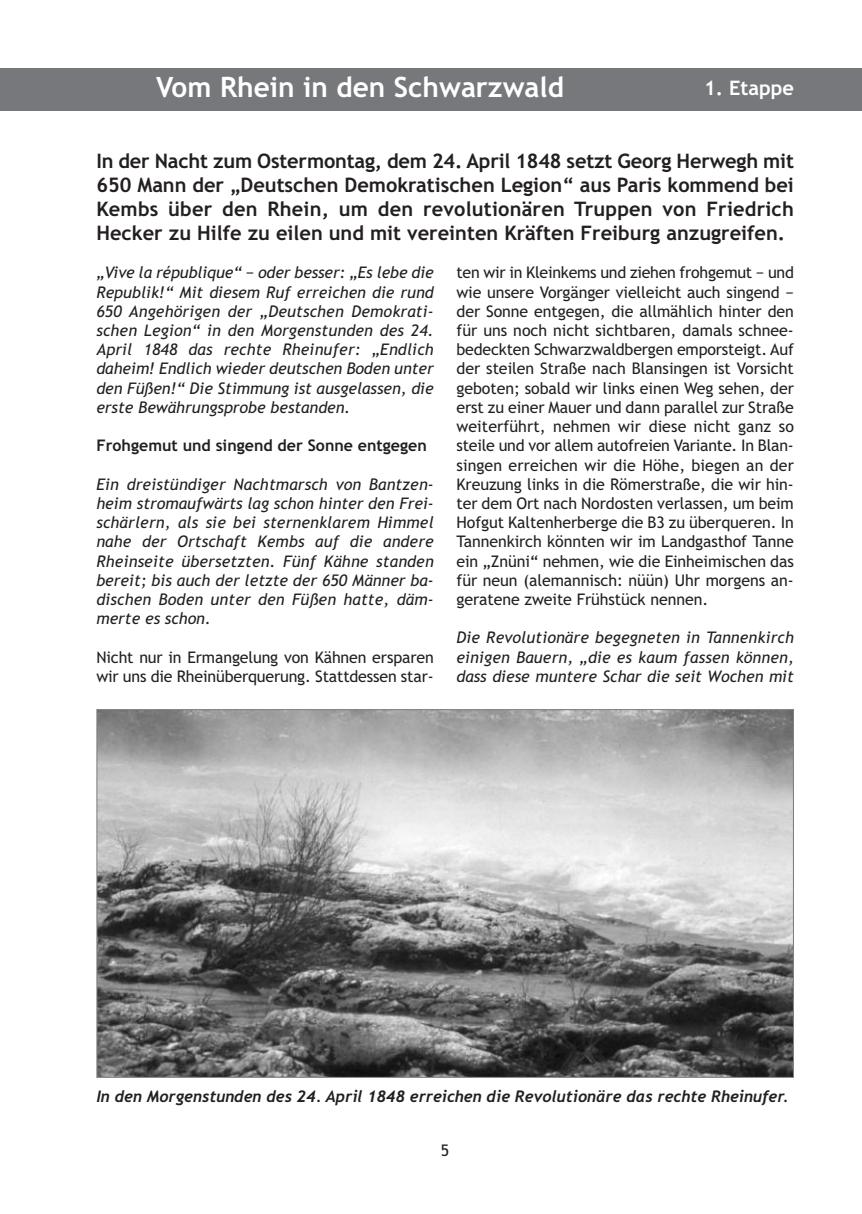
<style>
.page{position:relative;width:862px;height:1214px;background:#fff}
.page>*{position:absolute;margin:0;border:0;box-sizing:border-box;transform-origin:0 0}
.t1{font:700 28px "Trebuchet MS";color:#fff}
.t2{font:700 20px/24px "Trebuchet MS";color:#231f20;text-align:justify}
.t3{font:700 20px "Trebuchet MS";color:#fff}
.t4{font:16px/19.2px "Trebuchet MS";letter-spacing:-.01em;color:#231f20}
.t5{font:italic 16px/19.2px "Trebuchet MS";color:#231f20;text-align:justify}
.t6{font:italic 700 16px "Trebuchet";color:#231f20}
.t7{font:700 16px "Trebuchet MS";color:#231f20}
</style>
<div class="page">
<div style="left:0;top:68px;width:862px;height:43px;background:#76787b"></div>
<img style="left:98px;top:711px;width:694px;height:364px">
<h1 class="t1" style="left:156px;top:71px;width:409px">Vom Rhein in den Schwarzwald</h1>
<p class="t3" style="left:704px;top:76px;width:91px">1. Etappe</p>
<p class="t2" style="left:96px;top:149px;width:699px">In der Nacht zum Ostermontag, dem 24. April 1848 setzt Georg Herwegh mit 650 Mann der „Deutschen Demokratischen Legion“ aus Paris kommend bei Kembs über den Rhein, um den revolutionären Truppen von Friedrich Hecker zu Hilfe zu eilen und mit vereinten Kräften Freiburg anzugreifen.</p>
<p class="t4" style="left:456px;top:263px;width:339px;text-align:justify">ten wir in Kleinkems und ziehen frohgemut − und wie unsere Vorgänger vielleicht auch singend − der Sonne entgegen, die allmählich hinter den für uns noch nicht sichtbaren, damals schnee&shy;bedeckten Schwarzwaldbergen emporsteigt. Auf der steilen Straße nach Blansingen ist Vorsicht geboten; sobald wir links einen Weg sehen, der erst zu einer Mauer und dann parallel zur Straße weiterführt, nehmen wir diese nicht ganz so steile und vor allem autofreien Variante. In Blan&shy;singen erreichen wir die Höhe, biegen an der Kreuzung links in die Römerstraße, die wir hin&shy;ter dem Ort nach Nordosten verlassen, um beim Hofgut Kaltenherberge die B3 zu überqueren. In Tannenkirch könnten wir im Landgasthof Tanne ein „Znüni“ nehmen, wie die Einheimischen das für neun (alemannisch: nüün) Uhr morgens an&shy;geratene zweite Frühstück nennen.</p>
<p class="t5" style="left:456px;top:628px;width:339px">Die Revolutionäre begegneten in Tannenkirch einigen Bauern, „die es kaum fassen können, dass diese muntere Schar die seit Wochen mit</p>
<p class="t5" style="left:96px;top:263px;width:339px">„Vive la république“ − oder besser: „Es lebe die Republik!“ Mit diesem Ruf erreichen die rund 650 Angehörigen der „Deutschen Demokrati&shy;schen Legion“ in den Morgenstunden des 24.<br>April 1848 das rechte Rheinufer: „Endlich daheim! Endlich wieder deutschen Boden unter den Füßen!“ Die Stimmung ist ausgelassen, die erste Bewährungsprobe bestanden.</p>
<p class="t7" style="left:96px;top:436px;width:332px">Frohgemut und singend der Sonne entgegen</p>
<p class="t5" style="left:96px;top:474px;width:339px">Ein dreistündiger Nachtmarsch von Bantzen&shy;heim stromaufwärts lag schon hinter den Frei&shy;schärlern, als sie bei sternenklarem Himmel nahe der Ortschaft Kembs auf die andere Rheinseite übersetzten. Fünf Kähne standen bereit; bis auch der letzte der 650 Männer ba&shy;dischen Boden unter den Füßen hatte, däm&shy;merte es schon.</p>
<p class="t4" style="left:96px;top:647px;width:339px">Nicht nur in Ermangelung von Kähnen ersparen wir uns die Rheinüberquerung. Stattdessen star-</p>
<p class="t6" style="left:96px;top:1086px;width:694px">In den Morgenstunden des 24. April 1848 erreichen die Revolutionäre das rechte Rheinufer.</p>
<p class="t4" style="left:441px;top:1140px;width:10px">5</p>
</div>
